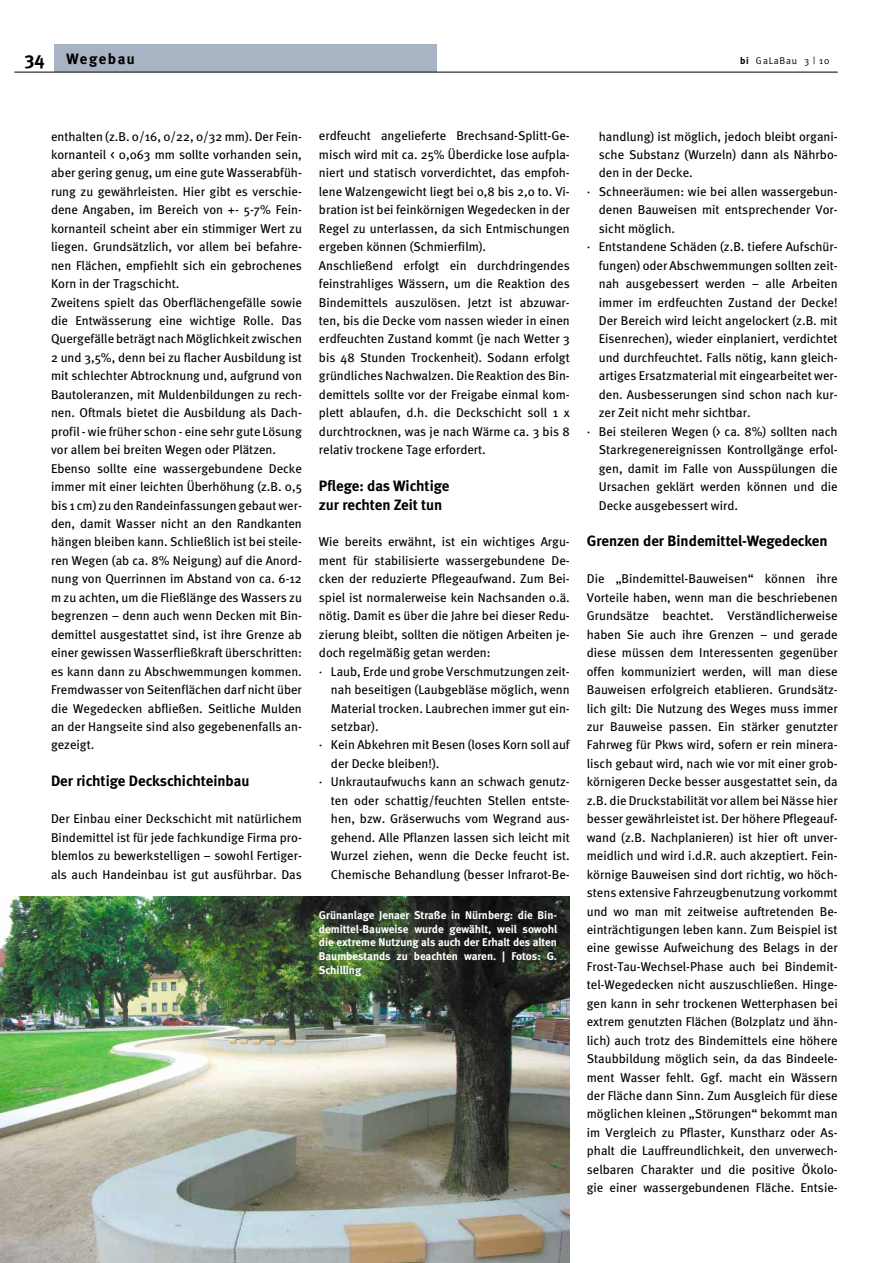
<style>
.page{position:relative;width:893px;height:1263px;background:#fff}
.page>*{position:absolute;margin:0;border:0;box-sizing:border-box;transform-origin:0 0}
.t1{font:700 15px/18.5px "Meta";color:#000}
.t2{font:700 15px "Meta Plus";letter-spacing:.1em;color:#000}
.t3{font:12.75px/18.5px "Meta";color:#000}
.t4{font:700 11.25px/13.8px "Meta";color:#fff;text-align:justify}
.t5{font:9.75px "Meta Plus Normal";letter-spacing:.075em;color:#000}
.s1{font-size:18.75px}
.s2{font-family:"Meta";font-weight:700}
</style>
<div class="page">
<div style="left:54px;top:44px;width:383px;height:28px;background:#a8b3c3"></div>
<hr style="left:14px;top:72px;width:824px;height:1px;background:#000">
<img style="left:0;top:897px;width:570px;height:366px">
<p class="t2" style="left:25px;top:50px;width:111px"><span class="s1">34</span> Wegebau</p>
<p class="t5" style="left:740px;top:55px;width:91px"><span class="s2">bi</span> GaLaBau 3 | 10</p>
<p class="t3" style="left:51px;top:127px;width:252px">enthalten (z.B. 0/16, 0/22, 0/32 mm). Der Fein&shy;kornanteil &lt; 0,063 mm sollte vorhanden sein, aber gering genug, um eine gute Wasserabfüh&shy;rung zu gewährleisten. Hier gibt es verschie&shy;dene Angaben, im Bereich von +- 5-7% Fein&shy;kornanteil scheint aber ein stimmiger Wert zu liegen. Grundsätzlich, vor allem bei befahre&shy;nen Flächen, empfiehlt sich ein gebrochenes Korn in der Tragschicht.<br>Zweitens spielt das Oberflächengefälle sowie die Entwässerung eine wichtige Rolle. Das Quergefälle beträgt nach Möglichkeit zwischen 2 und 3,5%, denn bei zu flacher Ausbildung ist mit schlechter Abtrocknung und, aufgrund von Bautoleranzen, mit Muldenbildungen zu rech&shy;nen. Oftmals bietet die Ausbildung als Dach&shy;profil - wie früher schon - eine sehr gute Lösung vor allem bei breiten Wegen oder Plätzen.<br>Ebenso sollte eine wassergebundene Decke immer mit einer leichten Überhöhung (z.B. 0,5 bis 1 cm) zu den Randeinfassungen gebaut wer&shy;den, damit Wasser nicht an den Randkanten hängen bleiben kann. Schließlich ist bei steile&shy;ren Wegen (ab ca. 8% Neigung) auf die Anord&shy;nung von Querrinnen im Abstand von ca. 6-12 m zu achten, um die Fließlänge des Wassers zu begrenzen – denn auch wenn Decken mit Bin&shy;demittel ausgestattet sind, ist ihre Grenze ab einer gewissen Wasserfließkraft überschritten: es kann dann zu Abschwemmungen kommen.<br>Fremdwasser von Seitenflächen darf nicht über die Wegedecken abfließen. Seitliche Mulden an der Hangseite sind also gegebenenfalls an&shy;gezeigt.</p>
<p class="t1" style="left:51px;top:772px;width:200px">Der richtige Deckschichteinbau</p>
<p class="t3" style="left:51px;top:809px;width:252px;text-align:justify">Der Einbau einer Deckschicht mit natürlichem Bindemittel ist für jede fachkundige Firma pro&shy;blemlos zu bewerkstelligen – sowohl Fertiger&shy;als auch Handeinbau ist gut ausführbar. Das</p>
<p class="t3" style="left:319px;top:127px;width:252px">erdfeucht angelieferte Brechsand-Splitt-Ge&shy;misch wird mit ca. 25% Überdicke lose aufpla&shy;niert und statisch vorverdichtet, das empfoh&shy;lene Walzengewicht liegt bei 0,8 bis 2,0 to. Vi&shy;bration ist bei feinkörnigen Wegedecken in der Regel zu unterlassen, da sich Entmischungen ergeben können (Schmierfilm).<br>Anschließend erfolgt ein durchdringendes feinstrahliges Wässern, um die Reaktion des Bindemittels auszulösen. Jetzt ist abzuwar&shy;ten, bis die Decke vom nassen wieder in einen erdfeuchten Zustand kommt (je nach Wetter 3 bis 48 Stunden Trockenheit). Sodann erfolgt gründliches Nachwalzen. Die Reaktion des Bin&shy;demittels sollte vor der Freigabe einmal kom&shy;plett ablaufen, d.h. die Deckschicht soll 1 x durchtrocknen, was je nach Wärme ca. 3 bis 8 relativ trockene Tage erfordert.</p>
<p class="t1" style="left:319px;top:476px;width:132px">Pflege: das Wichtige zur rechten Zeit tun</p>
<p class="t3" style="left:319px;top:533px;width:252px">Wie bereits erwähnt, ist ein wichtiges Argu-</p>
<p class="t3" style="left:319px;top:551px;width:252px">ment für stabilisierte wassergebundene De-</p>
<p class="t3" style="left:319px;top:569px;width:252px">cken der reduzierte Pflegeaufwand. Zum Bei-</p>
<p class="t3" style="left:319px;top:588px;width:252px">spiel ist normalerweise kein Nachsanden o.ä.</p>
<p class="t3" style="left:319px;top:606px;width:252px">nötig. Damit es über die Jahre bei dieser Redu-</p>
<p class="t3" style="left:319px;top:625px;width:252px">zierung bleibt, sollten die nötigen Arbeiten je-</p>
<p class="t3" style="left:319px;top:643px;width:173px">doch regelmäßig getan werden:</p>
<p class="t3" style="left:319px;top:662px;width:252px">· Laub, Erde und grobe Verschmutzungen zeit-</p>
<p class="t3" style="left:331px;top:680px;width:240px">nah beseitigen (Laubgebläse möglich, wenn</p>
<p class="t3" style="left:331px;top:699px;width:240px">Material trocken. Laubrechen immer gut ein-</p>
<p class="t3" style="left:331px;top:717px;width:49px">setzbar).</p>
<p class="t3" style="left:319px;top:736px;width:252px">· Kein Abkehren mit Besen (loses Korn soll auf</p>
<p class="t3" style="left:331px;top:754px;width:110px">der Decke bleiben!).</p>
<p class="t3" style="left:319px;top:772px;width:252px">· Unkrautaufwuchs kann an schwach genutz-</p>
<p class="t3" style="left:331px;top:791px;width:240px">ten oder schattig/feuchten Stellen entste-</p>
<p class="t3" style="left:331px;top:809px;width:240px">hen, bzw. Gräserwuchs vom Wegrand aus-</p>
<p class="t3" style="left:331px;top:828px;width:240px">gehend. Alle Pflanzen lassen sich leicht mit</p>
<p class="t3" style="left:331px;top:846px;width:240px">Wurzel ziehen, wenn die Decke feucht ist.</p>
<p class="t3" style="left:331px;top:865px;width:240px">Chemische Behandlung (besser Infrarot-Be-</p>
<p class="t4" style="left:319px;top:908px;width:240px">Grünanlage Jenaer Straße in Nürnberg: die Bin&shy;demittel-Bauweise wurde gewählt, weil sowohl die extreme Nutzung als auch der Erhalt des alten Baumbestands zu beachten waren. | Fotos: G.<br>Schilling</p>
<p class="t3" style="left:599px;top:127px;width:240px">handlung) ist möglich, jedoch bleibt organi-</p>
<p class="t3" style="left:599px;top:145px;width:240px">sche Substanz (Wurzeln) dann als Nährbo-</p>
<p class="t3" style="left:599px;top:164px;width:95px">den in der Decke.</p>
<p class="t3" style="left:587px;top:182px;width:252px">· Schneeräumen: wie bei allen wassergebun-</p>
<p class="t3" style="left:599px;top:200px;width:240px">denen Bauweisen mit entsprechender Vor-</p>
<p class="t3" style="left:599px;top:219px;width:78px">sicht möglich.</p>
<p class="t3" style="left:587px;top:237px;width:252px">· Entstandene Schäden (z.B. tiefere Aufschür-</p>
<p class="t3" style="left:599px;top:256px;width:240px">fungen) oder Abschwemmungen sollten zeit-</p>
<p class="t3" style="left:599px;top:274px;width:240px">nah ausgebessert werden – alle Arbeiten</p>
<p class="t3" style="left:599px;top:293px;width:240px">immer im erdfeuchten Zustand der Decke!</p>
<p class="t3" style="left:599px;top:311px;width:240px">Der Bereich wird leicht angelockert (z.B. mit</p>
<p class="t3" style="left:599px;top:330px;width:240px">Eisenrechen), wieder einplaniert, verdichtet</p>
<p class="t3" style="left:599px;top:348px;width:240px">und durchfeuchtet. Falls nötig, kann gleich-</p>
<p class="t3" style="left:599px;top:367px;width:240px">artiges Ersatzmaterial mit eingearbeitet wer-</p>
<p class="t3" style="left:599px;top:385px;width:240px">den. Ausbesserungen sind schon nach kur-</p>
<p class="t3" style="left:599px;top:403px;width:153px">zer Zeit nicht mehr sichtbar.</p>
<p class="t3" style="left:587px;top:422px;width:252px">· Bei steileren Wegen (&gt; ca. 8%) sollten nach</p>
<p class="t3" style="left:599px;top:440px;width:240px">Starkregenereignissen Kontrollgänge erfol-</p>
<p class="t3" style="left:599px;top:459px;width:240px">gen, damit im Falle von Ausspülungen die</p>
<p class="t3" style="left:599px;top:477px;width:240px">Ursachen geklärt werden können und die</p>
<p class="t3" style="left:599px;top:496px;width:141px">Decke ausgebessert wird.</p>
<p class="t1" style="left:587px;top:532px;width:242px">Grenzen der Bindemittel-Wegedecken</p>
<p class="t3" style="left:587px;top:569px;width:252px;text-align:justify">Die „Bindemittel-Bauweisen“ können ihre Vorteile haben, wenn man die beschriebenen Grundsätze beachtet. Verständlicherweise haben Sie auch ihre Grenzen – und gerade diese müssen dem Interessenten gegenüber offen kommuniziert werden, will man diese Bauweisen erfolgreich etablieren. Grundsätz&shy;lich gilt: Die Nutzung des Weges muss immer zur Bauweise passen. Ein stärker genutzter Fahrweg für Pkws wird, sofern er rein minera&shy;lisch gebaut wird, nach wie vor mit einer grob&shy;körnigeren Decke besser ausgestattet sein, da z.B. die Druckstabilität vor allem bei Nässe hier besser gewährleistet ist. Der höhere Pflegeauf&shy;wand (z.B. Nachplanieren) ist hier oft unver&shy;meidlich und wird i.d.R. auch akzeptiert. Fein&shy;körnige Bauweisen sind dort richtig, wo höch&shy;stens extensive Fahrzeugbenutzung vorkommt und wo man mit zeitweise auftretenden Be&shy;einträchtigungen leben kann. Zum Beispiel ist eine gewisse Aufweichung des Belags in der Frost-Tau-Wechsel-Phase auch bei Bindemit&shy;tel-Wegedecken nicht auszuschließen. Hinge&shy;gen kann in sehr trockenen Wetterphasen bei extrem genutzten Flächen (Bolzplatz und ähn&shy;lich) auch trotz des Bindemittels eine höhere Staubbildung möglich sein, da das Bindeele&shy;ment Wasser fehlt. Ggf. macht ein Wässern der Fläche dann Sinn. Zum Ausgleich für diese möglichen kleinen „Störungen“ bekommt man im Vergleich zu Pflaster, Kunstharz oder As&shy;phalt die Lauffreundlichkeit, den unverwech&shy;selbaren Charakter und die positive Ökolo&shy;gie einer wassergebundenen Fläche. Entsie-</p>
</div>
